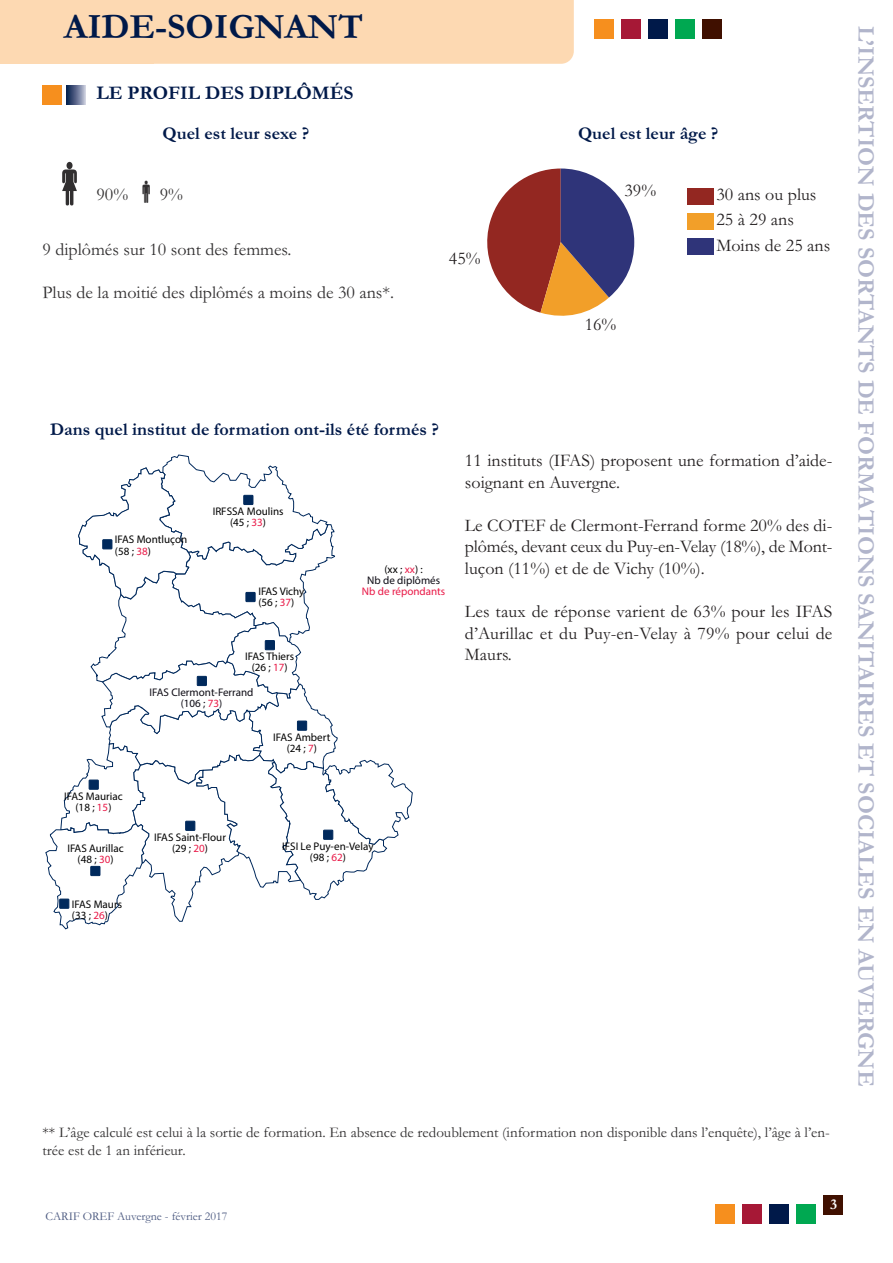
<style>
.page{position:relative;width:893px;height:1263px;background:#fff}
.page>*{position:absolute;margin:0;border:0;box-sizing:border-box;transform-origin:0 0}
.t1{font:700 36px "Garamond";color:#001949}
.t2{font:700 24px "Garamond";color:#b1b5cb}
.t3{font:700 19.5px "Garamond";color:#001949}
.t4{font:18px/21.6px "Garamond";color:#231f20}
.t5{font:700 18px "Garamond";color:#001949}
.t6{font:18px "Garamond";color:#312f30}
.t7{font:15px/18px "Garamond";color:#312f30}
.t8{font:700 15px "Garamond";color:#fff}
.t9{font:12px "Garamond";color:#4b5980}
.t10{font:11.1px/11.1px "Myriad Pro";color:#000001;text-align:center}
.t11{font:11.1px/11.1px "Myriad Pro";color:#0d0b14;text-align:center}
.t12{font:11.1px "Myriad Pro";color:#e91947}
.s1{color:#e91947}
.s2{color:#000001}
.s3{color:#231f20}
</style>
<div class="page">
<div style="left:154px;top:0;width:420px;height:64px;background:#fdd9b2"></div>
<div style="left:0;top:0;width:154px;height:64px;background:#fdd9b2"></div>
<div style="left:715px;top:1204px;width:19px;height:19px;background:#f68f1e"></div>
<div style="left:742px;top:1204px;width:19px;height:19px;background:#a61836"></div>
<div style="left:769px;top:1204px;width:19px;height:19px;background:#001949"></div>
<div style="left:796px;top:1204px;width:19px;height:19px;background:#00a851"></div>
<div style="left:823px;top:1195px;width:19px;height:19px;background:#401000"></div>
<div style="left:43px;top:85px;width:19px;height:19px;background:#f68f1e"></div>
<div style="left:66px;top:85px;width:20px;height:19px;background:linear-gradient(to right,#001444,#bbbdd2)"></div>
<div style="left:594px;top:20px;width:19px;height:19px;background:#f68f1e"></div>
<div style="left:621px;top:20px;width:19px;height:19px;background:#a61836"></div>
<div style="left:648px;top:20px;width:19px;height:19px;background:#001949"></div>
<div style="left:675px;top:20px;width:19px;height:19px;background:#00a851"></div>
<div style="left:702px;top:20px;width:20px;height:19px;background:#401000"></div>
<div style="left:687px;top:188px;width:26px;height:17px;background:#932721"></div>
<div style="left:687px;top:213px;width:26px;height:17px;background:#f29f29"></div>
<div style="left:687px;top:238px;width:26px;height:17px;background:#2f3479"></div>
<svg style="left:487px;top:169px;width:147px;height:147px"></svg>
<svg style="left:46px;top:455px;width:367px;height:474px"></svg>
<div style="left:324px;top:830px;width:9px;height:9px;background:#00295c"></div>
<div style="left:323px;top:830px;width:10px;height:9px;border:1px solid #00295c"></div>
<div style="left:103px;top:540px;width:9px;height:9px;background:#00295c"></div>
<div style="left:103px;top:540px;width:9px;height:9px;border:1px solid #00295c"></div>
<div style="left:91px;top:866px;width:9px;height:9px;background:#00295c"></div>
<div style="left:91px;top:866px;width:9px;height:10px;border:1px solid #00295c"></div>
<div style="left:244px;top:495px;width:9px;height:9px;background:#00295c"></div>
<div style="left:244px;top:495px;width:9px;height:10px;border:1px solid #00295c"></div>
<div style="left:246px;top:592px;width:9px;height:10px;background:#00295c"></div>
<div style="left:246px;top:592px;width:9px;height:10px;border:1px solid #00295c"></div>
<div style="left:297px;top:721px;width:10px;height:9px;background:#00295c"></div>
<div style="left:297px;top:721px;width:10px;height:9px;border:1px solid #00295c"></div>
<div style="left:89px;top:780px;width:9px;height:9px;background:#00295c"></div>
<div style="left:89px;top:780px;width:9px;height:9px;border:1px solid #00295c"></div>
<div style="left:60px;top:899px;width:9px;height:9px;background:#00295c"></div>
<div style="left:60px;top:899px;width:9px;height:9px;border:1px solid #00295c"></div>
<div style="left:186px;top:821px;width:9px;height:9px;background:#00295c"></div>
<div style="left:186px;top:821px;width:9px;height:9px;border:1px solid #00295c"></div>
<div style="left:265px;top:640px;width:9px;height:10px;background:#00295c"></div>
<div style="left:265px;top:640px;width:10px;height:10px;border:1px solid #00295c"></div>
<div style="left:197px;top:676px;width:9px;height:9px;background:#00295c"></div>
<div style="left:197px;top:676px;width:10px;height:10px;border:1px solid #00295c"></div>
<h1 class="t1" style="left:64px;top:5px;width:301px">AIDE-SOIGNANT</h1>
<p class="t3" style="left:97px;top:81px;width:258px">LE PROFIL DES DIPLÔMÉS</p>
<p class="t5" style="left:163px;top:123px;width:148px">Quel est leur sexe ?</p>
<p class="t5" style="left:578px;top:123px;width:142px">Quel est leur âge ?</p>
<p class="t6" style="left:97px;top:183px;width:33px">90%</p>
<p class="t6" style="left:160px;top:183px;width:25px">9%</p>
<p class="t6" style="left:43px;top:238px;width:250px">9 diplômés sur 10 sont des femmes.</p>
<p class="t6" style="left:43px;top:282px;width:353px">Plus de la moitié des diplômés a moins de 30 ans*.</p>
<p class="t4" style="left:449px;top:247px;width:33px">45%</p>
<p class="t5" style="left:50px;top:418px;width:390px">Dans quel institut de formation ont-ils été formés ?</p>
<p class="t4" style="left:624px;top:179px;width:33px">39%</p>
<p class="t4" style="left:585px;top:313px;width:33px">16%</p>
<p class="t4" style="left:716px;top:181px;width:115px;line-height:25.2px">30 ans ou plus<br>25 à 29 ans<br>Moins de 25 ans</p>
<p class="t10" style="left:115px;top:535px;width:74px;text-align:left">IFAS Montluçon (58 ; <span class="s1">38</span>)</p>
<p class="t10" style="left:213px;top:506px;width:72px">IRFSSA Moulins (45 ; <span class="s1">33</span>)</p>
<p class="t10" style="left:258px;top:587px;width:48px;text-align:left">IFAS Vichy (56 ; <span class="s1">37</span>)</p>
<p class="t10" style="left:245px;top:652px;width:50px">IFAS Thiers (26 ; <span class="s1">17</span>)</p>
<p class="t10" style="left:64px;top:791px;width:60px">IFAS Mauriac (18 ; <span class="s1">15</span>)</p>
<p class="t11" style="left:150px;top:688px;width:105px">IFAS Clermont-Ferrand (106 ; <span class="s1">73</span>)</p>
<p class="t10" style="left:273px;top:732px;width:59px">IFAS Ambert (24 ; <span class="s1">7</span>)</p>
<p class="t11" style="left:367px;top:565px;width:75px"><span class="s2">(xx ;</span> <span class="s1">xx</span><span class="s2">) :<br></span>Nb de diplômés</p>
<p class="t12" style="left:362px;top:587px;width:85px">Nb de répondants</p>
<p class="t10" style="left:154px;top:832px;width:73px">IFAS Saint-Flour (29 ; <span class="s1">20</span>)</p>
<p class="t10" style="left:67px;top:844px;width:58px">IFAS Aurillac (48 ; <span class="s1">30</span>)</p>
<p class="t10" style="left:282px;top:842px;width:93px">IFSI Le Puy-en-Velay (98 ; <span class="s1">62</span>)</p>
<p class="t10" style="left:72px;top:900px;width:52px;text-align:left">IFAS Maurs (33 ; <span class="s1">26</span>)</p>
<p class="t4" style="left:465px;top:449px;width:369px">11 instituts (IFAS) proposent une formation d’aide&shy;soignant en Auvergne.</p>
<p class="t4" style="left:465px;top:514px;width:369px;text-align:justify">Le COTEF de Clermont-Ferrand forme 20% des di&shy;plômés, devant ceux du Puy-en-Velay (18%), de Mont&shy;luçon (11%) et de de Vichy (10%).</p>
<p class="t4" style="left:465px;top:600px;width:369px;text-align:justify">Les taux de réponse varient de 63% pour les IFAS d’Aurillac et du Puy-en-Velay à 79% pour celui de Maurs.</p>
<p class="t7" style="left:43px;top:1123px;width:789px"><span class="s3">**</span> L’âge calculé est celui à la sortie de formation. En absence de redoublement (information non disponible dans l’enquête), l’âge à l’en&shy;trée est de 1 an inférieur.</p>
<p class="t9" style="left:46px;top:1208px;width:183px">CARIF OREF Auvergne - février 2017</p>
<p class="t8" style="left:830px;top:1195px;width:9px">3</p>
<h2 class="t2" style="left:881px;top:26px;width:1062px;rotate:90deg">L’INSERTION DES SORTANTS DE FORMATIONS SANITAIRES ET SOCIALES EN AUVERGNE</h2>
</div>
